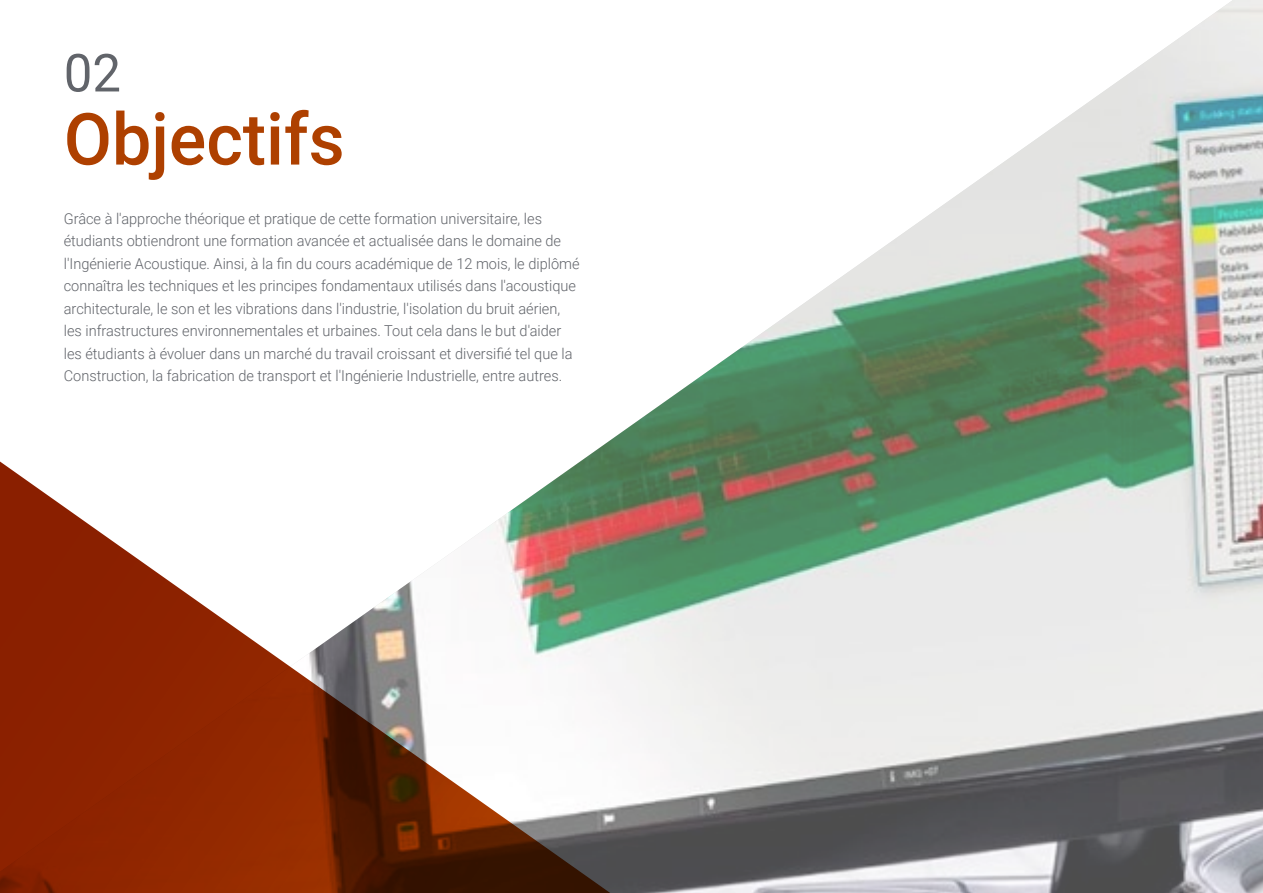
<style>
.page{position:relative;width:1263px;height:893px;background:#fff}
.page>*{position:absolute;margin:0;border:0;box-sizing:border-box;transform-origin:0 0}
.t1{font:500 72px "Roboto";color:#ae4000}
.t2{font:52.5px "Roboto";color:#61646a}
.t3{font:300 15px/22.5px "Roboto";color:#61646a}
</style>
<div class="page">
<img style="left:602px;top:0;width:661px;height:893px">
<svg style="left:0;top:446px;width:640px;height:447px"></svg>
<h2 class="t2" style="left:64px;top:36px;width:59px">02</h2>
<h1 class="t1" style="left:64px;top:89px;width:282px">Objectifs</h1>
<p class="t3" style="left:64px;top:207px;width:517px">Grâce à l'approche théorique et pratique de cette formation universitaire, les étudiants obtiendront une formation avancée et actualisée dans le domaine de l'Ingénierie Acoustique. Ainsi, à la fin du cours académique de 12 mois, le diplômé connaîtra les techniques et les principes fondamentaux utilisés dans l'acoustique architecturale, le son et les vibrations dans l'industrie, l'isolation du bruit aérien, les infrastructures environnementales et urbaines. Tout cela dans le but d'aider les étudiants à évoluer dans un marché du travail croissant et diversifié tel que la Construction, la fabrication de transport et l'Ingénierie Industrielle, entre autres.</p>
</div>
